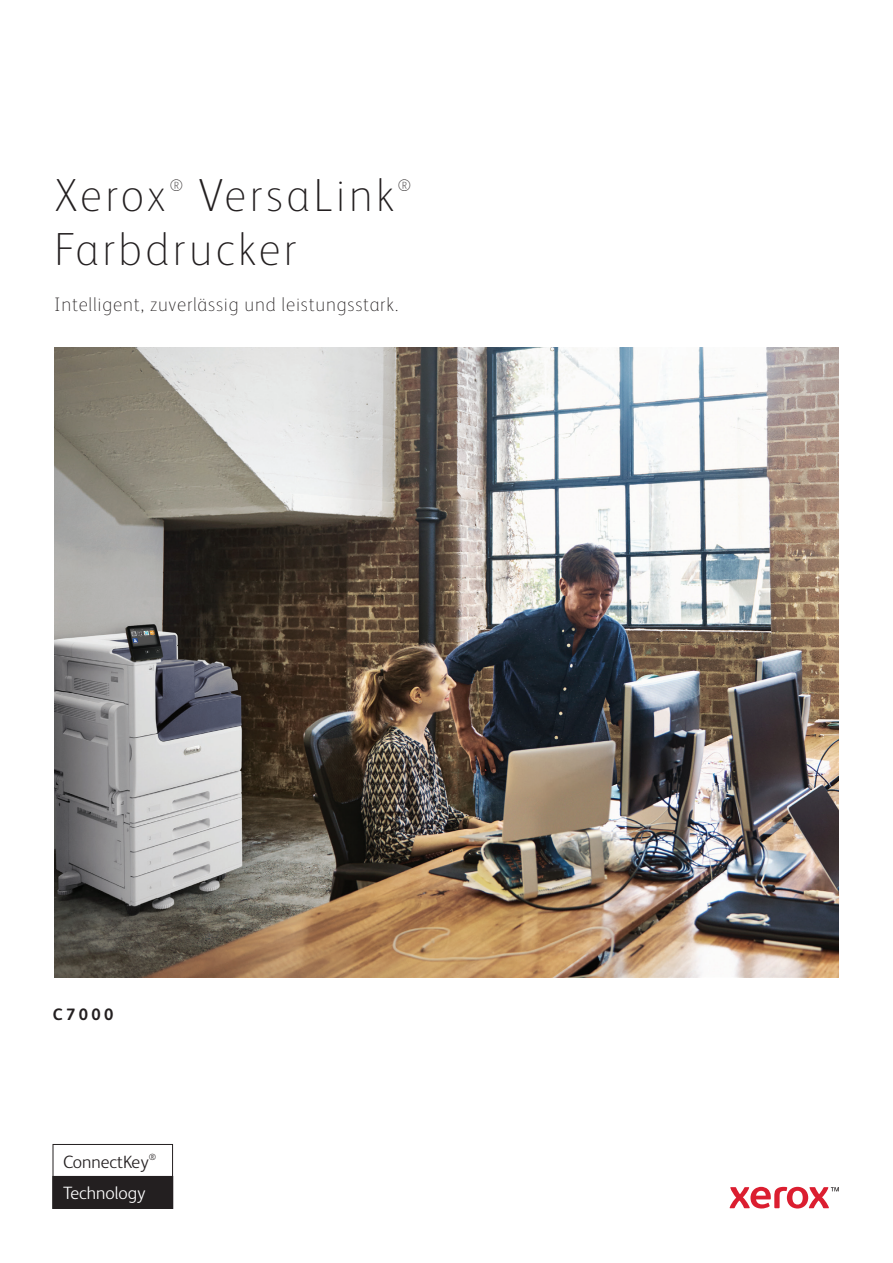
<style>
.page{position:relative;width:893px;height:1263px;background:#fff}
.page>*{position:absolute;margin:0;border:0;box-sizing:border-box;transform-origin:0 0}
.Cover_Title_EXPERT_3{font:100 46.5px "Xerox Sans";letter-spacing:.075em;color:#231f20}
.Cover_Subhead{font:100 19.5px "Xerox Sans";letter-spacing:.04em;color:#231f20}
.t1{font:300 17.85px "Xerox Sans";color:#231f20}
.t2{font:300 17.85px "Xerox Sans";color:#fff}
.Cover_Title_EXPERT_3-2{font:100 16.65px "Xerox Sans";color:#231f20}
.Title_Crosshead_left{font:700 16.5px "Xerox Sans";letter-spacing:.21em;color:#231f20}
.t3{font:300 9px "Xerox Sans";color:#231f20}
</style>
<div class="page">
<img style="left:54px;top:347px;width:785px;height:630px">
<svg style="left:730px;top:1187px;width:109px;height:21px"></svg>
<div style="left:53px;top:1144px;width:120px;height:64px;border:1px solid #231f20"></div>
<div style="left:53px;top:1177px;width:119px;height:31px;background:#231f20"></div>
<div style="left:52px;top:1176px;width:121px;height:33px;border:2px solid #231f20"></div>
<p class="Cover_Title_EXPERT_3" style="left:54px;top:165px;width:114px">Xerox</p>
<p class="Cover_Title_EXPERT_3-2" style="left:170px;top:175px;width:15px">®</p>
<p class="Cover_Title_EXPERT_3" style="left:198px;top:165px;width:198px">VersaLink</p>
<p class="Cover_Title_EXPERT_3-2" style="left:398px;top:175px;width:15px">®</p>
<p class="Cover_Title_EXPERT_3" style="left:54px;top:219px;width:244px">Farbdrucker</p>
<p class="Cover_Subhead" style="left:54px;top:291px;width:346px">Intelligent, zuverlässig und leistungsstark.</p>
<p class="Title_Crosshead_left" style="left:53px;top:1003px;width:62px">C7000</p>
<p class="t3" style="left:149px;top:1151px;width:9px">®</p>
<p class="t1" style="left:63px;top:1150px;width:87px">ConnectKey</p>
<p class="t2" style="left:63px;top:1181px;width:84px">Technology</p>
</div>
